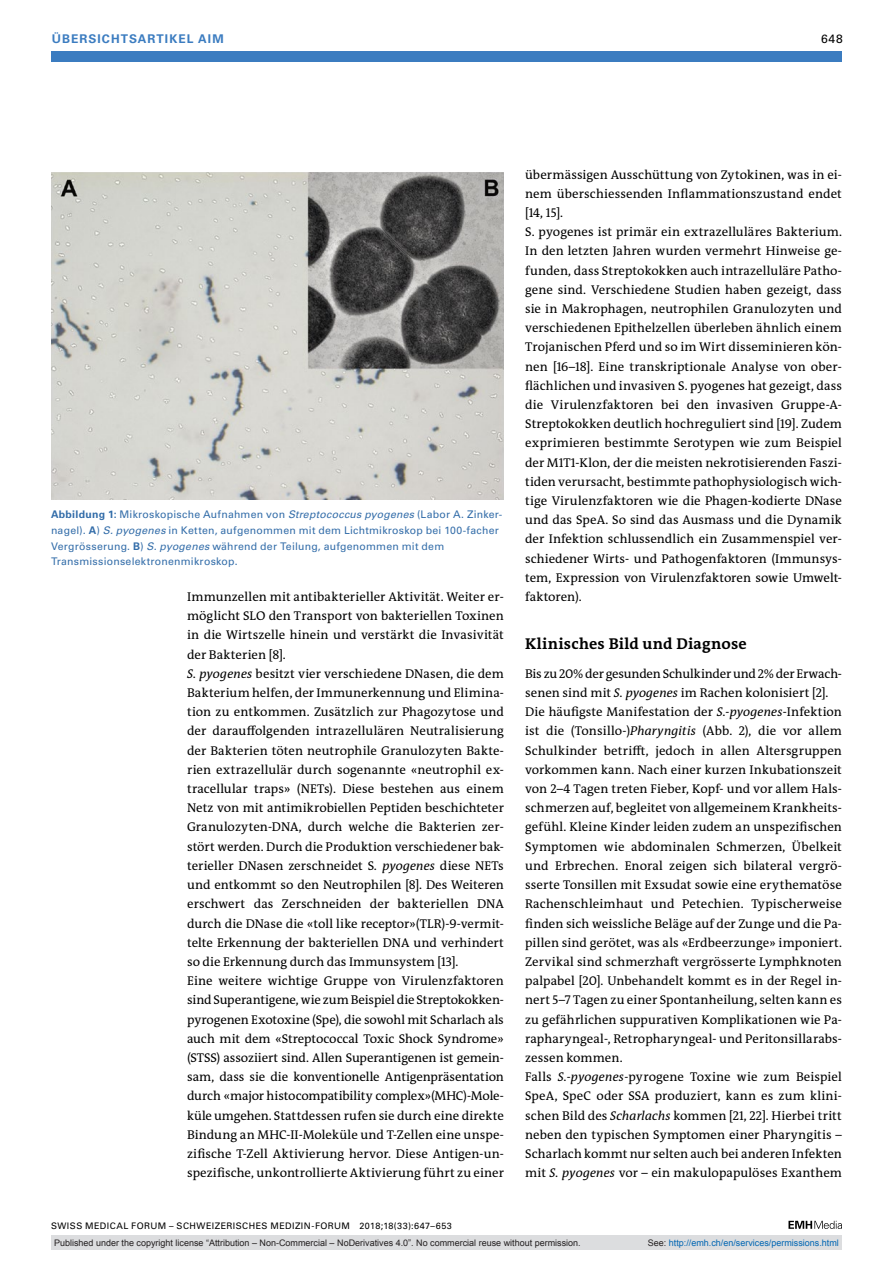
<style>
.page{position:relative;width:893px;height:1263px;background:#fff}
.page>*{position:absolute;margin:0;border:0;box-sizing:border-box;transform-origin:0 0}
.t1{font:700 15.75px "The Antiqua B W7";letter-spacing:.015em;color:#000}
.t2{font:12.75px/19.2px "The Antiqua B W5 Plain";letter-spacing:.005em;color:#000}
.t3{font:700 12px "Univers LT Std";color:#3b7cc0}
.t4{font:12px "Univers LT Std";color:#000}
.t5{font:10.5px/15.8px "Univers LT Std";letter-spacing:.02em;color:#336da9}
.t6{font:9px "Arial";color:#231f20}
.t7{font:9px "Univers LT Std";letter-spacing:.05em;color:#000}
.t8{font:9px "Arial";color:#0166b3}
.s1{font-weight:700}
.s2{font-style:italic}
.s3{color:#231f20}
</style>
<div class="page">
<div style="left:51px;top:51px;width:791px;height:11px;background:#3b7cc0"></div>
<svg style="left:788px;top:1221px;width:54px;height:8px"></svg>
<img style="left:51px;top:173px;width:453px;height:327px">
<div style="left:51px;top:1235px;width:791px;height:15px;background:#dcdddf"></div>
<p class="t3" style="left:52px;top:31px;width:20px">ÜBERSICHTSARTIKEL</p>
<p class="t3" style="left:198px;top:31px;width:27px">AIM</p>
<p class="t4" style="left:821px;top:31px;width:23px">648</p>
<p class="t5" style="left:51px;top:507px;width:453px"><span class="s1">ABBILDUNG 1:</span> Mikroskopische Aufnahmen von <span class="s2">Streptococcus pyogenes</span> (Labor A. Zinker&shy;nagel)<span class="s2">.</span> <span class="s1">A</span>) <span class="s2">S. pyogenes</span> in Ketten, aufgenommen mit dem Lichtmikroskop bei 100-facher Vergrösserung. <span class="s1">B</span>) <span class="s2">S. pyogenes</span> während der Teilung, aufgenommen mit dem Transmissionselektronenmikroskop.</p>
<p class="t2" style="left:187px;top:587px;width:318px">Immunzellen mit antibakterieller Aktivität. Weiter er&shy;möglicht SLO den Transport von bakteriellen Toxinen in die Wirtszelle hinein und verstärkt die Invasivität der Bakterien [8].<br><span class="s2">S. pyogenes</span> besitzt vier verschiedene DNasen, die dem Bakterium helfen, der Immunerkennung und Elimina&shy;tion zu entkommen. Zusätzlich zur Phagozytose und der darauffolgenden intrazellulären Neutralisierung der Bakterien töten neutrophile Granulozyten Bakte&shy;rien extrazellulär durch sogenannte «neutrophil ex&shy;tracellular traps» (NETs). Diese bestehen aus einem Netz von mit antimikrobiellen Peptiden beschichteter Granulozyten-DNA, durch welche die Bakterien zer&shy;stört werden. Durch die Produktion verschiedener bak&shy;terieller DNasen zerschneidet S<span class="s2">. pyogenes</span> diese NETs und entkommt so den Neutrophilen [8]. Des Weiteren erschwert das Zerschneiden der bakteriellen DNA durch die DNase die «toll like receptor»(TLR)-9-vermit&shy;telte Erkennung der bakteriellen DNA und verhindert so die Erkennung durch das Immunsystem [13].<br>Eine weitere wichtige Gruppe von Virulenzfaktoren sind Superantigene, wie zum Beispiel die Streptokokken&shy;pyrogenen Exotoxine (Spe), die sowohl mit Scharlach als auch mit dem «Streptococcal Toxic Shock Syndrome» (STSS) assoziiert sind. Allen Superantigenen ist gemein&shy;sam, dass sie die konventionelle Antigenpräsentation durch «major histocompatibility complex»(MHC)-Mole&shy;küle umgehen. Stattdessen rufen sie durch eine direkte Bindung an MHC-II-Moleküle und T-Zellen eine unspe&shy;zifische T-Zell Aktivierung hervor. Diese Antigen-un&shy;spezifische, unkontrollierte Aktivierung führt zu einer</p>
<p class="t7" style="left:51px;top:1220px;width:402px">SWISS MEDICAL FORUM – SCHWEIZERISCHES MEDIZIN-FORUM 2018;18(33):647–653</p>
<p class="t2" style="left:525px;top:165px;width:318px">übermässigen Ausschüttung von Zytokinen, was in ei&shy;nem überschiessenden Inflammationszustand endet [14, 15].<br>S. pyogenes ist primär ein extrazelluläres Bakterium.<br>In den letzten Jahren wurden vermehrt Hinweise ge&shy;funden, dass Streptokokken auch intrazelluläre Patho&shy;gene sind. Verschiedene Studien haben gezeigt, dass sie in Makrophagen, neutrophilen Granulozyten und verschiedenen Epithelzellen überleben ähnlich einem Trojanischen Pferd und so im Wirt disseminieren kön&shy;nen [16–18]. Eine transkriptionale Analyse von ober&shy;flächlichen und invasiven S. pyogenes hat gezeigt, dass die Virulenzfaktoren bei den invasiven Gruppe-A-Streptokokken deutlich hochreguliert sind [19]. Zudem exprimieren bestimmte Serotypen wie zum Beispiel der M1T1-Klon, der die meisten nekrotisierenden Faszi&shy;tiden verursacht, bestimmte pathophysiologisch wich&shy;tige Virulenzfaktoren wie die Phagen-kodierte DNase und das SpeA. So sind das Ausmass und die Dynamik der Infektion schlussendlich ein Zusammenspiel ver&shy;schiedener Wirts- und Pathogenfaktoren (Immunsys&shy;tem, Expression von Virulenzfaktoren sowie Umwelt&shy;faktoren).</p>
<p class="t1" style="left:525px;top:634px;width:223px">Klinisches Bild und Diagnose</p>
<p class="t2" style="left:525px;top:664px;width:318px">Bis zu 20% der gesunden Schulkinder und 2% der Erwach&shy;senen sind mit <span class="s2">S. pyogenes</span> im Rachen kolonisiert [2].<br>Die häufigste Manifestation der <span class="s2">S.-pyogenes</span>-Infektion ist die (Tonsillo-)<span class="s2">Pharyngitis</span> (Abb. 2), die vor allem Schulkinder betrifft, jedoch in allen Altersgruppen vorkommen kann. Nach einer kurzen Inkubationszeit von 2–4 Tagen treten Fieber, Kopf- und vor allem Hals&shy;schmerzen auf, begleitet von allgemeinem Krankheits&shy;gefühl. Kleine Kinder leiden zudem an unspezifischen Symptomen wie abdominalen Schmerzen, Übelkeit und Erbrechen. Enoral zeigen sich bilateral vergrö&shy;sserte Tonsillen mit Exsudat sowie eine erythematöse Rachenschleimhaut und Petechien. Typischerweise finden sich weissliche Beläge auf der Zunge und die Pa&shy;pillen sind gerötet, was als «Erdbeerzunge» imponiert.<br>Zervikal sind schmerzhaft vergrösserte Lymphknoten palpabel [20]. Unbehandelt kommt es in der Regel in&shy;nert 5–7 Tagen zu einer Spontanheilung, selten kann es zu gefährlichen suppurativen Komplikationen wie Pa&shy;rapharyngeal-, Retropharyngeal- und Peritonsillarabs&shy;zessen kommen.<br>Falls <span class="s2">S.-pyogenes-</span>pyrogene Toxine wie zum Beispiel SpeA, SpeC oder SSA produziert, kann es zum klini&shy;schen Bild des <span class="s2">Scharlachs</span> kommen [21, 22]. Hierbei tritt neben den typischen Symptomen einer Pharyngitis – Scharlach kommt nur selten auch bei anderen Infekten mit <span class="s2">S. pyogenes</span> vor – ein makulopapulöses Exanthem</p>
<p class="t6" style="left:54px;top:1237px;width:528px">Published under the copyright license “Attribution – Non-Commercial – NoDerivatives 4.0”. No commercial reuse without permission.</p>
<p class="t8" style="left:648px;top:1237px;width:193px"><span class="s3">See:</span> http://emh.ch/en/services/permissions.html</p>
</div>
